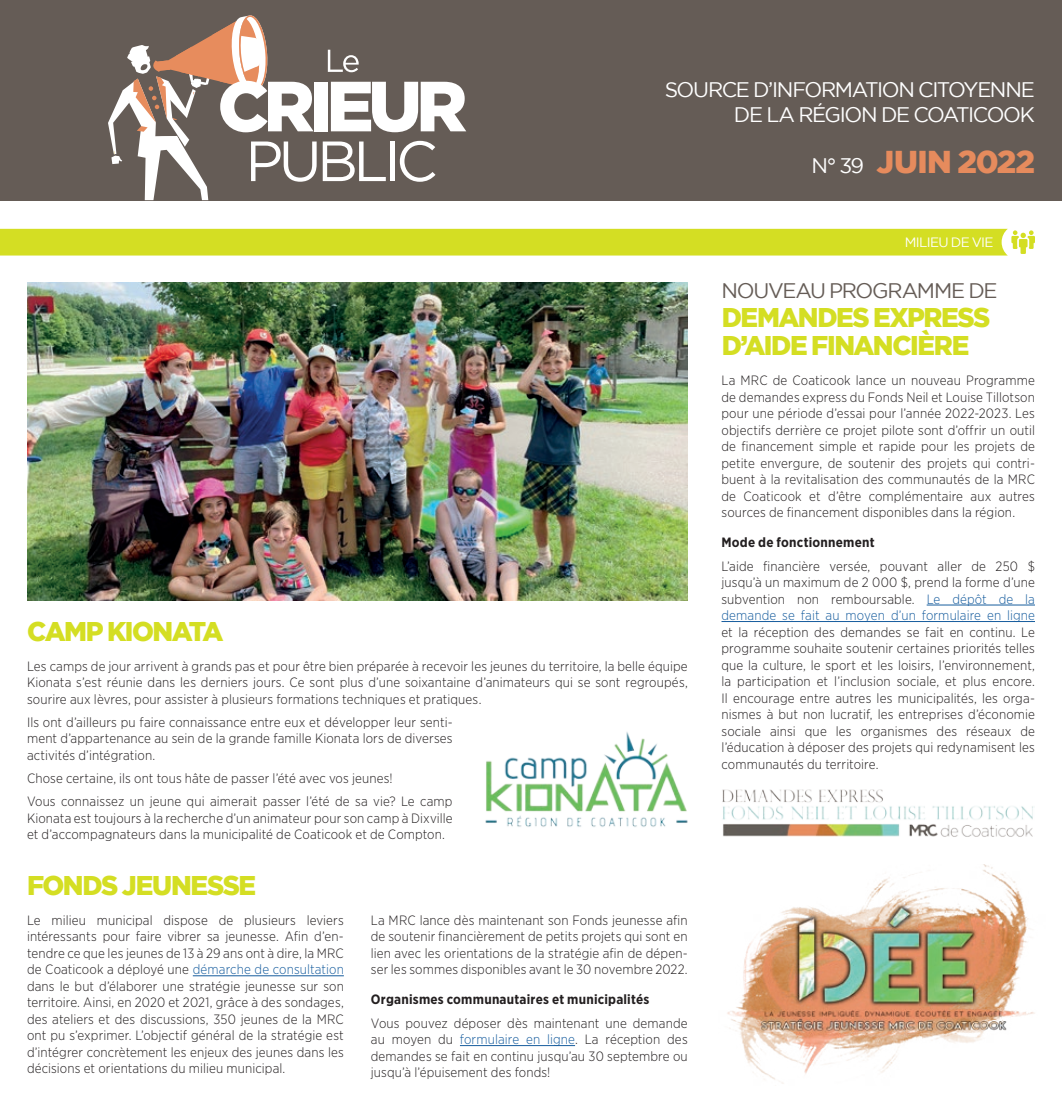
<style>
.page{position:relative;width:1062px;height:1104px;background:#fff}
.page>*{position:absolute;margin:0;border:0;box-sizing:border-box;transform-origin:0 0}
.t1{font:900 31.5px "Gotham";letter-spacing:-.03em;color:#e68b5d}
.t2{font:900 27px/28.5px "Gotham";letter-spacing:-.055em;color:#d4de23}
.t3{font:21px/25.2px "Gotham";letter-spacing:-.06em;color:#fff;text-align:right}
.t4{font:21px "Gotham";letter-spacing:-.06em;color:#655c56}
.t5{font:300 13.5px/16.5px "Gotham Narrow";letter-spacing:.01em;color:#231f20;text-align:justify}
.t6{font:700 13.5px "Gotham Narrow";letter-spacing:.015em;color:#231f20}
.t7{font:13.5px "Gotham";letter-spacing:-.045em;color:#fff}
.s1{font-weight:400;font-size:21px;color:#fff}
.s2{color:#175d9e}
</style>
<div class="page">
<div style="left:0;top:0;width:1062px;height:200px;background:#655c56"></div>
<div style="left:314px;top:82px;width:13px;height:49px;background:#fff"></div>
<svg style="left:331px;top:82px;width:135px;height:50px"></svg>
<svg style="left:108px;top:15px;width:209px;height:185px"></svg>
<svg style="left:323px;top:141px;width:63px;height:40px"></svg>
<hr style="left:390px;top:141px;width:4px;height:40px;background:#fff">
<svg style="left:400px;top:141px;width:35px;height:41px"></svg>
<svg style="left:328px;top:50px;width:31px;height:22px"></svg>
<div style="left:0;top:229px;width:1035px;height:26px;background:#d4de23"></div>
<hr style="left:193px;top:975px;width:151px;height:1px;background:#175d9e">
<hr style="left:460px;top:1044px;width:115px;height:1px;background:#175d9e">
<hr style="left:927px;top:604px;width:108px;height:1px;background:#175d9e">
<hr style="left:721px;top:621px;width:314px;height:1px;background:#175d9e">
<img style="left:27px;top:283px;width:661px;height:317px">
<img style="left:727px;top:864px;width:308px;height:220px">
<img style="left:485px;top:732px;width:203px;height:95px">
<img style="left:722px;top:789px;width:311px;height:48px">
<h3 class="t3" style="left:665px;top:77px;width:372px">SOURCE D’INFORMATION CITOYENNE<br>DE LA RÉGION DE COATICOOK</h3>
<h1 class="t1" style="left:812px;top:144px;width:225px"><span class="s1">N° 39</span> JUIN 2022</h1>
<h2 class="t2" style="left:27px;top:616px;width:198px">CAMP KIONATA</h2>
<p class="t5" style="left:27px;top:657px;width:662px">Les camps de jour arrivent à grands pas et pour être bien préparée à recevoir les jeunes du territoire, la belle équipe Kionata s’est réunie dans les derniers jours. Ce sont plus d’une soixantaine d’animateurs qui se sont regroupés, sourire aux lèvres, pour assister à plusieurs formations techniques et pratiques.</p>
<p class="t5" style="left:27px;top:713px;width:427px">Ils ont d’ailleurs pu faire connaissance entre eux et développer leur senti&shy;ment d’appartenance au sein de la grande famille Kionata lors de diverses activités d’intégration.</p>
<p class="t5" style="left:27px;top:766px;width:427px;line-height:23.2px">Chose certaine, ils ont tous hâte de passer l’été avec vos jeunes!<br>Vous connaissez un jeune qui aimerait passer l’été de sa vie? Le camp</p>
<p class="t5" style="left:27px;top:809px;width:427px">Kionata est toujours à la recherche d’un animateur pour son camp à Dixville et d’accompagnateurs dans la municipalité de Coaticook et de Compton.</p>
<h2 class="t2" style="left:27px;top:870px;width:231px">FONDS JEUNESSE</h2>
<p class="t5" style="left:27px;top:911px;width:318px">Le milieu municipal dispose de plusieurs leviers intéressants pour faire vibrer sa jeunesse. Afin d’en&shy;tendre ce que les jeunes de 13 à 29 ans ont à dire, la MRC de Coaticook a déployé une <span class="s2">démarche de consultation </span>dans le but d’élaborer une stratégie jeunesse sur son territoire. Ainsi, en 2020 et 2021, grâce à des sondages, des ateliers et des discussions, 350 jeunes de la MRC ont pu s’exprimer. L’objectif général de la stratégie est d’intégrer concrètement les enjeux des jeunes dans les décisions et orientations du milieu municipal.</p>
<p class="t5" style="left:371px;top:911px;width:318px">La MRC lance dès maintenant son Fonds jeunesse afin de soutenir financièrement de petits projets qui sont en lien avec les orientations de la stratégie afin de dépen&shy;ser les sommes disponibles avant le 30 novembre 2022.</p>
<p class="t6" style="left:371px;top:990px;width:280px">Organismes communautaires et municipalités</p>
<p class="t5" style="left:371px;top:1014px;width:318px">Vous pouvez déposer dès maintenant une demande au moyen du <span class="s2">formulaire en ligne</span>. La réception des demandes se fait en continu jusqu’au 30 septembre ou jusqu’à l’épuisement des fonds!</p>
<p class="t7" style="left:905px;top:235px;width:90px">MILIEU DE VIE</p>
<h3 class="t4" style="left:722px;top:279px;width:278px">NOUVEAU PROGRAMME DE</h3>
<h2 class="t2" style="left:722px;top:302px;width:270px">DEMANDES EXPRESS<br>D’AIDE FINANCIÈRE</h2>
<p class="t5" style="left:721px;top:372px;width:315px">La MRC de Coaticook lance un nouveau Programme de demandes express du Fonds Neil et Louise Tillotson pour une période d’essai pour l’année 2022-2023. Les objectifs derrière ce projet pilote sont d’offrir un outil de financement simple et rapide pour les projets de petite envergure, de soutenir des projets qui contri&shy;buent à la revitalisation des communautés de la MRC de Coaticook et d’être complémentaire aux autres sources de financement disponibles dans la région.</p>
<p class="t6" style="left:721px;top:533px;width:155px">Mode de fonctionnement</p>
<p class="t5" style="left:721px;top:557px;width:315px">L’aide financière versée, pouvant aller de 250 $ jusqu’à un maximum de 2 000 $, prend la forme d’une subvention non remboursable. <span class="s2">Le dépôt de la demande se fait au moyen d’un formulaire en ligne</span></p>
<p class="t5" style="left:721px;top:623px;width:315px">et la réception des demandes se fait en continu. Le programme souhaite soutenir certaines priorités telles que la culture, le sport et les loisirs, l’environnement, la participation et l’inclusion sociale, et plus encore.<br>Il encourage entre autres les municipalités, les orga&shy;nismes à but non lucratif, les entreprises d’économie sociale ainsi que les organismes des réseaux de l’éducation à déposer des projets qui redynamisent les communautés du territoire.</p>
</div>
